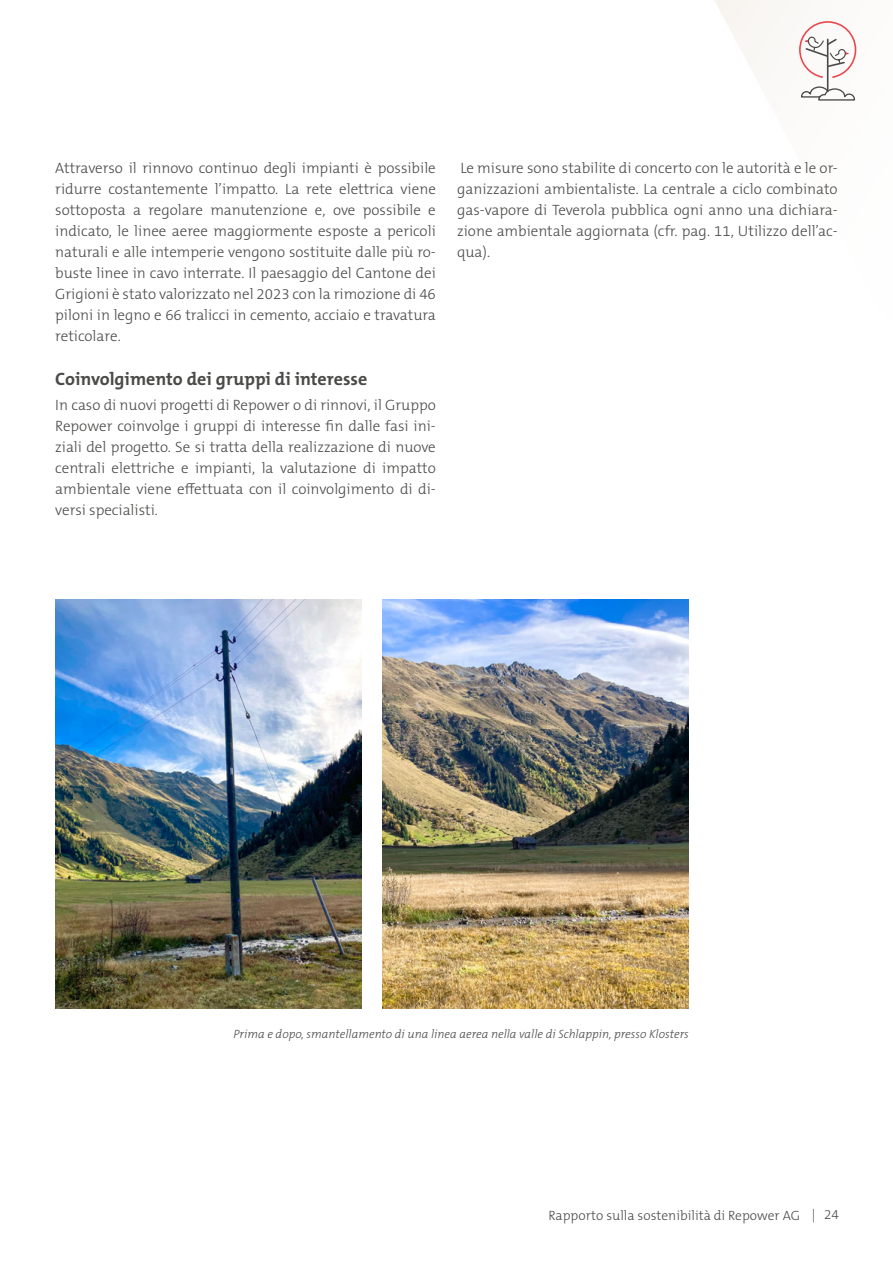
<style>
.page{position:relative;width:893px;height:1263px;background:#fff}
.page>*{position:absolute;margin:0;border:0;box-sizing:border-box;transform-origin:0 0}
.t1{font:700 18px "The Mix B W7";color:#4a4a49}
.t2{font:300 15px/21px "The Mix B W3";color:#4a4a49;text-align:justify}
.t3{font:300 13.5px "The Mix B W3";color:#4a4a49}
.t4{font:italic 300 12px "The Mix B W3";color:#4a4a49}
</style>
<div class="page">
<svg style="left:715px;top:0;width:114px;height:86px;fill:#faf8f5"></svg>
<svg style="left:801px;top:86px;width:55px;height:15px"></svg>
<hr style="left:827px;top:39px;width:1px;height:51px;background:#4a4a49">
<svg style="left:798px;top:20px;width:59px;height:59px"></svg>
<img style="left:55px;top:600px;width:307px;height:408px">
<img style="left:382px;top:600px;width:307px;height:408px">
<p class="t2" style="left:55px;top:157px;width:382px">Attraverso il rinnovo continuo degli impianti è possibile ridurre costantemente l’impatto. La rete elettrica viene sottoposta a regolare manutenzione e, ove possibile e indicato, le linee aeree maggiormente esposte a pericoli naturali e alle intemperie vengono sostituite dalle più ro&shy;buste linee in cavo interrate. Il paesaggio del Cantone dei Grigioni è stato valorizzato nel 2023 con la rimozione di 46 piloni in legno e 66 tralicci in cemento, acciaio e travatura reticolare.</p>
<p class="t1" style="left:55px;top:367px;width:314px">Coinvolgimento dei gruppi di interesse</p>
<p class="t2" style="left:55px;top:395px;width:382px">In caso di nuovi progetti di Repower o di rinnovi, il Gruppo Repower coinvolge i gruppi di interesse fin dalle fasi ini&shy;ziali del progetto. Se si tratta della realizzazione di nuove centrali elettriche e impianti, la valutazione di impatto ambientale viene effettuata con il coinvolgimento di di&shy;versi specialisti.</p>
<p class="t2" style="left:457px;top:157px;width:382px">Le misure sono stabilite di concerto con le autorità e le or&shy;ganizzazioni ambientaliste. La centrale a ciclo combinato gas-vapore di Teverola pubblica ogni anno una dichiara&shy;zione ambientale aggiornata (cfr. pag. 11, Utilizzo dell’ac&shy;qua).</p>
<p class="t4" style="left:234px;top:1027px;width:457px">Prima e dopo, smantellamento di una linea aerea nella valle di Schlappin, presso Klosters</p>
<p class="t3" style="left:548px;top:1207px;width:292px">Rapporto sulla sostenibilità di Repower AG | 24</p>
</div>
